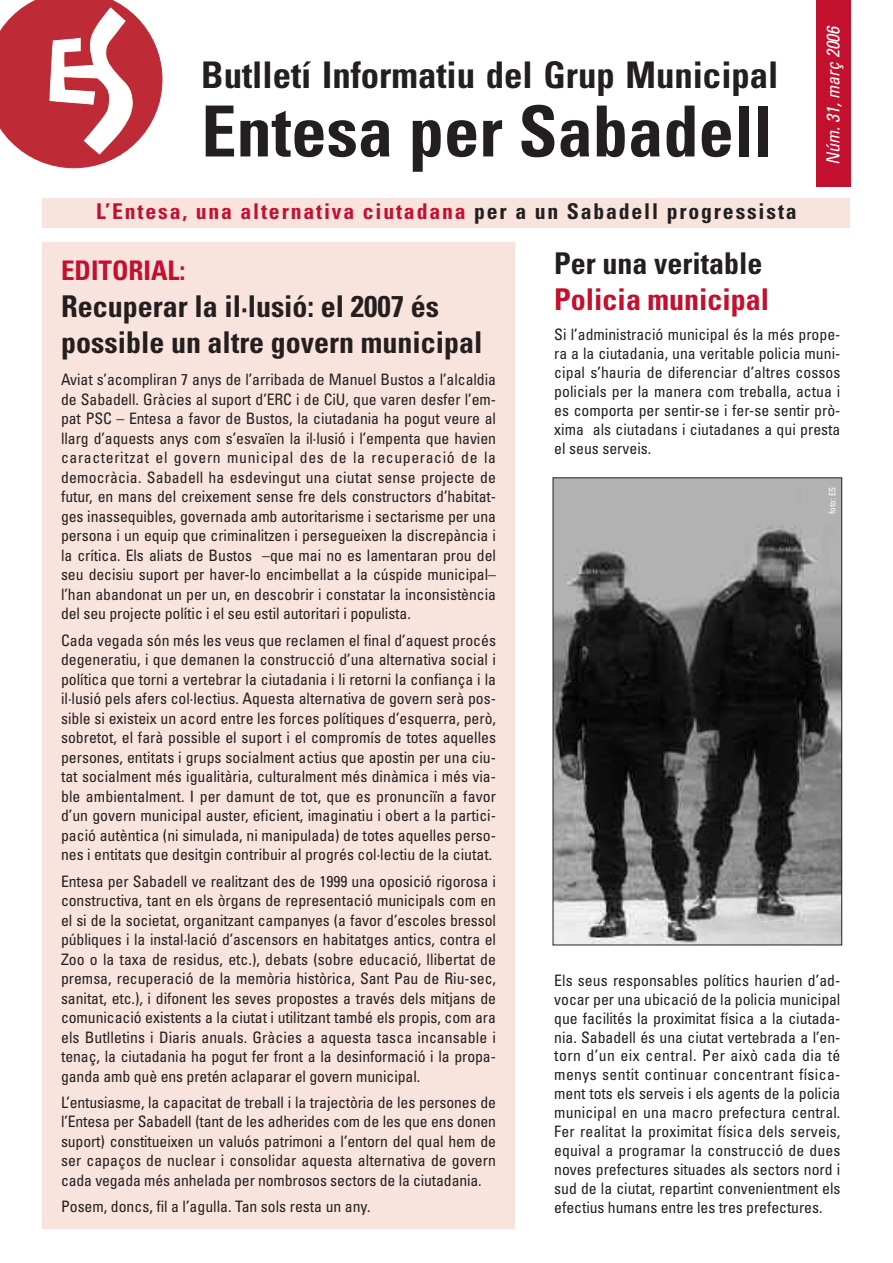
<style>
.page{position:relative;width:893px;height:1263px;background:#fff}
.page>*{position:absolute;margin:0;border:0;box-sizing:border-box;transform-origin:0 0}
.t1{font:700 condensed 70.5px "Univers";color:#231f20}
.t2{font:700 condensed 36.75px "Univers";color:#231f20}
.t3{font:700 condensed 30px/36px "Univers";color:#231f20}
.t4{font:700 condensed 30px "Univers";color:#c3102f}
.t5{font:700 condensed 27px "Univers";color:#c3102f}
.t6{font:700 condensed 21.75px "Univers";letter-spacing:.085em;color:#c3102f}
.t7{font:italic condensed 18px "Univers";color:#fff}
.t8{font:condensed 15.75px/19.5px "Univers";letter-spacing:-.005em;color:#231f20;text-align:justify}
.t9{font:condensed 9px "Univers";color:#fff}
.s1{color:#231f20}
</style>
<div class="page">
<div style="left:816px;top:0;width:34px;height:187px;background:#c3102f"></div>
<svg style="left:0;top:0;width:163px;height:169px"></svg>
<div style="left:43px;top:242px;width:471px;height:987px;background:#f8e3dd"></div>
<div style="left:43px;top:198px;width:807px;height:29px;background:#f8e3dd"></div>
<img style="left:555px;top:480px;width:285px;height:463px">
<div style="left:553px;top:478px;width:289px;height:467px;border:1px solid #231f20"></div>
<h2 class="t2" style="left:201px;top:61px;width:579px">Butlletí Informatiu del Grup Municipal</h2>
<h1 class="t1" style="left:201px;top:106px;width:573px">Entesa per Sabadell</h1>
<h3 class="t6" style="left:96px;top:203px;width:702px">L’Entesa, una alternativa ciutadana <span class="s1">per a un Sabadell progressista</span></h3>
<p class="t7" style="left:826px;top:165px;width:142px;rotate:-90deg">Núm. 31, març 2006</p>
<h3 class="t5" style="left:61px;top:261px;width:126px">EDITORIAL:</h3>
<h3 class="t3" style="left:61px;top:291px;width:423px">Recuperar la il·lusió: el 2007 és possible un altre govern municipal</h3>
<p class="t8" style="left:61px;top:371px;width:436px">Aviat s’acompliran 7 anys de l’arribada de Manuel Bustos a l’alcaldia de Sabadell. Gràcies al suport d’ERC i de CiU, que varen desfer l’em&shy;pat PSC – Entesa a favor de Bustos, la ciutadania ha pogut veure al llarg d’aquests anys com s’esvaïen la il·lusió i l’empenta que havien caracteritzat el govern municipal des de la recuperació de la democràcia. Sabadell ha esdevingut una ciutat sense projecte de futur, en mans del creixement sense fre dels constructors d’habitat&shy;ges inassequibles, governada amb autoritarisme i sectarisme per una persona i un equip que criminalitzen i persegueixen la discrepància i la crítica. Els aliats de Bustos –que mai no es lamentaran prou del seu decisiu suport per haver-lo encimbellat a la cúspide municipal– l’han abandonat un per un, en descobrir i constatar la inconsistència del seu projecte polític i el seu estil autoritari i populista.</p>
<p class="t8" style="left:61px;top:632px;width:436px">Cada vegada són més les veus que reclamen el final d’aquest procés degeneratiu, i que demanen la construcció d’una alternativa social i política que torni a vertebrar la ciutadania i li retorni la confiança i la il·lusió pels afers col·lectius. Aquesta alternativa de govern serà pos&shy;sible si existeix un acord entre les forces polítiques d’esquerra, però, sobretot, el farà possible el suport i el compromís de totes aquelles persones, entitats i grups socialment actius que apostin per una ciu&shy;tat socialment més igualitària, culturalment més dinàmica i més via&shy;ble ambientalment. I per damunt de tot, que es pronunciïn a favor d’un govern municipal auster, eficient, imaginatiu i obert a la partici&shy;pació autèntica (ni simulada, ni manipulada) de totes aquelles perso&shy;nes i entitats que desitgin contribuir al progrés col·lectiu de la ciutat.</p>
<p class="t8" style="left:61px;top:872px;width:436px">Entesa per Sabadell ve realitzant des de 1999 una oposició rigorosa i constructiva, tant en els òrgans de representació municipals com en el si de la societat, organitzant campanyes (a favor d’escoles bressol públiques i la instal·lació d’ascensors en habitatges antics, contra el Zoo o la taxa de residus, etc.), debats (sobre educació, llibertat de premsa, recuperació de la memòria històrica, Sant Pau de Riu-sec, sanitat, etc.), i difonent les seves propostes a través dels mitjans de comunicació existents a la ciutat i utilitzant també els propis, com ara els Butlletins i Diaris anuals. Gràcies a aquesta tasca incansable i tenaç, la ciutadania ha pogut fer front a la desinformació i la propa&shy;ganda amb què ens pretén aclaparar el govern municipal.</p>
<p class="t8" style="left:61px;top:1094px;width:436px">L’entusiasme, la capacitat de treball i la trajectòria de les persones de l’Entesa per Sabadell (tant de les adherides com de les que ens donen suport) constitueixen un valuós patrimoni a l’entorn del qual hem de ser capaços de nuclear i consolidar aquesta alternativa de govern cada vegada més anhelada per nombrosos sectors de la ciutadania.</p>
<p class="t8" style="left:61px;top:1198px;width:311px">Posem, doncs, fil a l’agulla. Tan sols resta un any.</p>
<h3 class="t3" style="left:554px;top:248px;width:210px">Per una veritable</h3>
<h3 class="t4" style="left:554px;top:288px;width:217px">Policia municipal</h3>
<p class="t8" style="left:554px;top:327px;width:288px;line-height:18.9px">Si l’administració municipal és la més prope&shy;ra a la ciutadania, una veritable policia muni&shy;cipal s’hauria de diferenciar d’altres cossos policials per la manera com treballa, actua i es comporta per sentir-se i fer-se sentir prò&shy;xima als ciutadans i ciutadanes a qui presta el seus serveis.</p>
<p class="t9" style="left:829px;top:514px;width:29px;rotate:-90deg">foto: ES</p>
<p class="t8" style="left:554px;top:972px;width:288px;line-height:18.9px">Els seus responsables polítics haurien d’ad&shy;vocar per una ubicació de la policia municipal que facilités la proximitat física a la ciutada&shy;nia. Sabadell és una ciutat vertebrada a l’en&shy;torn d’un eix central. Per això cada dia té menys sentit continuar concentrant física&shy;ment tots els serveis i els agents de la policia municipal en una macro prefectura central.<br>Fer realitat la proximitat física dels serveis, equival a programar la construcció de dues noves prefectures situades als sectors nord i sud de la ciutat, repartint convenientment els efectius humans entre les tres prefectures.</p>
</div>
